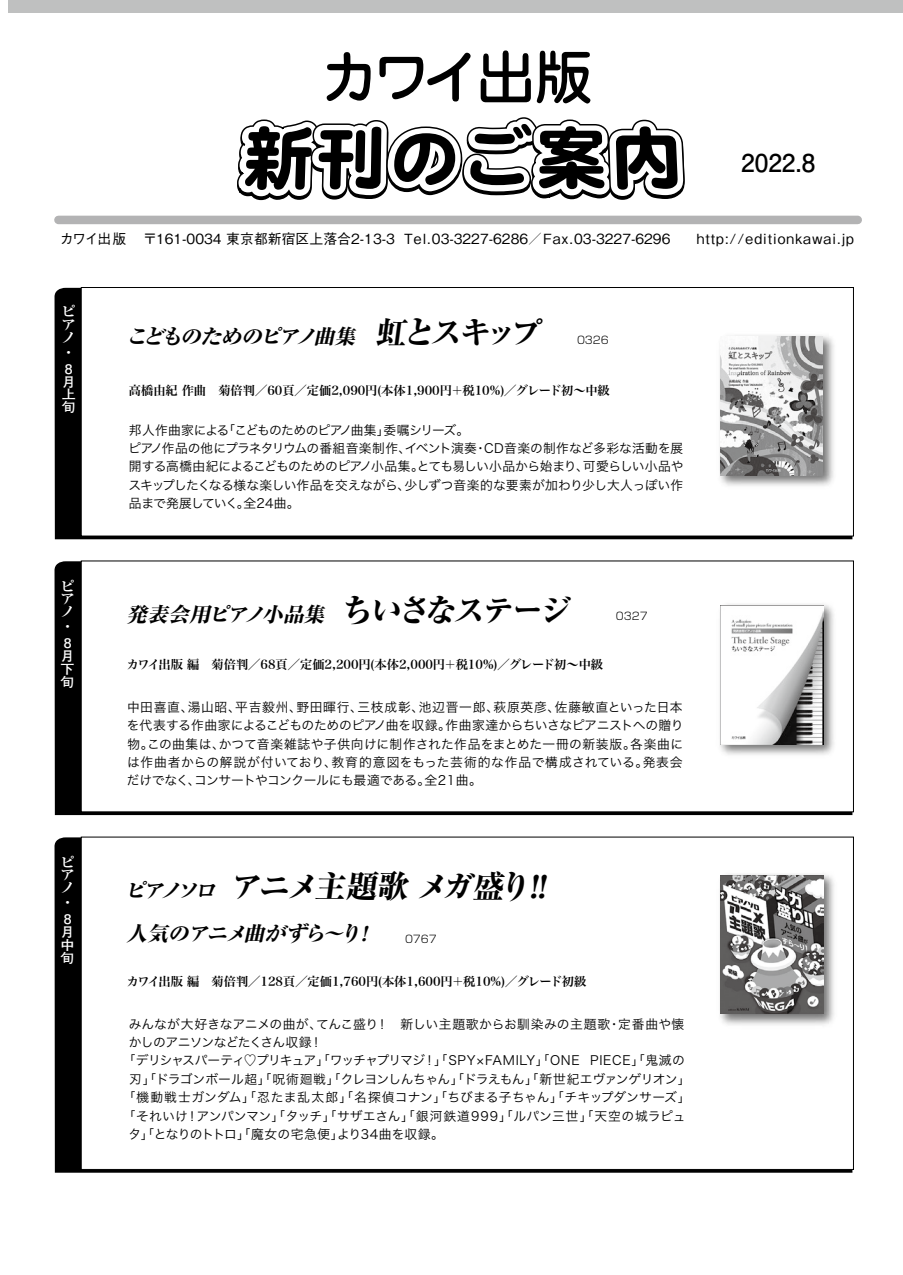
<style>
.page{position:relative;width:903px;height:1275px;background:#fff}
.page>*{position:absolute;margin:0;border:0;box-sizing:border-box;transform-origin:0 0}
.t1{font:500 57.93px "Jun 34 Pro";letter-spacing:-.09em;color:#000}
.t2{font:800 31.15px "Ryumin Pro";color:#000}
.t3{font:700 24.5px "Futo Go B101 Pro";color:#000}
.t4{font:italic 800 20.47px "Ryumin Pro";color:#000}
.t5{font:700 14.88px/12.8px "Ryumin Pro";color:#fff;text-align:justify;scale:1.06 1}
.t6{font:500 14px "Gothic BBB Pro";color:#000}
.t7{font:500 14px "Gothic BBB Pro";letter-spacing:.075em;color:#000}
.t8{font:700 13.12px/12.8px "Futo Go B101 Pro";color:#fff;scale:1.06 1}
.t9{font:12.78px/18.4px "Hira Kaku Pro W3";letter-spacing:-.005em;color:#000}
.t10{font:12.78px/18.4px "Hira Kaku Pro W3";letter-spacing:-.025em;color:#000}
.t11{font:12.78px "Hira Kaku Pro W3";letter-spacing:-.04em;color:#000}
.t12{font:12.78px/18.4px "Hira Kaku Pro W3";letter-spacing:-.03em;color:#000}
.t13{font:12.78px "Hira Kaku Pro W3";letter-spacing:.015em;color:#000}
.t14{font:12.78px "Hira Kaku Pro W3";letter-spacing:-.05em;color:#000}
.t15{font:12.78px "Hira Kaku Pro W3";letter-spacing:-.055em;color:#000}
.t16{font:12.78px "Hira Kaku Pro W3";letter-spacing:.025em;color:#000}
.t17{font:12.78px "Hira Kaku Pro W3";letter-spacing:.045em;color:#000}
.t18{font:12.78px "Hira Kaku Pro W3";letter-spacing:.035em;color:#000}
.t19{font:12.78px "Hira Kaku Pro W3";letter-spacing:-.07em;color:#000}
.t20{font:12.78px "Hira Kaku Pro W3";letter-spacing:.055em;color:#000}
.t21{font:12.25px "Hira Min Pro W6";color:#000}
.t22{font:300 10.5px "Shin Go Pro";color:#000}
</style>
<div class="page">
<div style="left:55px;top:288px;width:797px;height:251px;background:#000"></div>
<div style="left:81px;top:287px;width:772px;height:249px;background:#fff"></div>
<div style="left:55px;top:561px;width:797px;height:254px;background:#000"></div>
<div style="left:81px;top:561px;width:772px;height:251px;background:#fff"></div>
<svg style="left:55px;top:837px;width:797px;height:336px;background:#060606"></svg>
<div style="left:81px;top:837px;width:772px;height:332px;background:#fff"></div>
<svg style="left:236px;top:117px;width:448px;height:171px"></svg>
<div style="left:58px;top:216px;width:800px;height:8px;background:#b3b3b4"></div>
<img style="left:720px;top:874px;width:114px;height:151px">
<img style="left:721px;top:875px;width:102px;height:139px">
<img style="left:720px;top:604px;width:114px;height:151px">
<img style="left:721px;top:605px;width:102px;height:139px">
<img style="left:720px;top:335px;width:114px;height:151px">
<img style="left:721px;top:336px;width:102px;height:139px">
<div style="left:9px;top:0;width:894px;height:13px;background:#bfc0c0"></div>
<h1 class="t1" style="left:320px;top:31px;width:274px">カワイ出版</h1>
<h3 class="t3" style="left:741px;top:143px;width:76px">2022.8</h3>
<p class="t6" style="left:60px;top:227px;width:68px">カワイ出版</p>
<p class="t6" style="left:143px;top:227px;width:253px">〒161-0034 東京都新宿区上落合2-13-3</p>
<p class="t6" style="left:404px;top:227px;width:268px">Tel.03-3227-6286／Fax.03-3227-6296</p>
<p class="t7" style="left:682px;top:227px;width:174px">　http://editionkawai.jp</p>
<p class="t5" style="left:61px;top:304px;width:15px">ピアノ</p>
<p class="t5" style="left:61px;top:345px;width:10px">・</p>
<p class="t8" style="left:62px;top:374px;width:14px">月上旬</p>
<p class="t8" style="left:65px;top:361px;width:9px">8</p>
<h3 class="t4" style="left:126px;top:320px;width:237px">こどものためのピアノ曲集</h3>
<h2 class="t2" style="left:375px;top:308px;width:173px">虹とスキップ</h2>
<p class="t22" style="left:577px;top:331px;width:33px">0326</p>
<p class="t21" style="left:129px;top:380px;width:482px">高橋由紀作曲　菊倍判／60頁／定価2,090円(本体1,900円＋税10% ／) グレード初～中級</p>
<p class="t9" style="left:384px;top:420px;width:87px">委嘱シリーズ。</p>
<p class="t19" style="left:222px;top:418px;width:169px">「こどものためのピアノ曲集」</p>
<p class="t13" style="left:129px;top:418px;width:102px">邦人作曲家による</p>
<p class="t9" style="left:484px;top:438px;width:201px">CD音楽の制作など多彩な活動を展</p>
<p class="t11" style="left:128px;top:437px;width:285px">ピアノ作品の他にプラネタリウムの番組音楽制作、</p>
<p class="t9" style="left:405px;top:438px;width:74px">イベント演奏</p>
<p class="t9" style="left:474px;top:438px;width:14px">・</p>
<p class="t5" style="left:60px;top:578px;width:15px">ピアノ</p>
<p class="t5" style="left:60px;top:619px;width:10px">・</p>
<p class="t8" style="left:61px;top:648px;width:14px">月下旬</p>
<p class="t8" style="left:64px;top:635px;width:9px">8</p>
<p class="t5" style="left:60px;top:855px;width:15px">ピアノ</p>
<p class="t5" style="left:60px;top:895px;width:10px">・</p>
<p class="t8" style="left:61px;top:924px;width:13px">月中旬</p>
<p class="t8" style="left:64px;top:911px;width:9px">8</p>
<p class="t10" style="left:404px;top:456px;width:280px;text-indent:-275px">開する高橋由紀によるこどものためのピアノ小品集。<br>少しずつ音楽的な要素が加わり少し大人っぽい作</p>
<p class="t9" style="left:583px;top:456px;width:102px">可愛らしい小品や</p>
<p class="t15" style="left:417px;top:455px;width:174px">とても易しい小品から始まり、</p>
<p class="t12" style="left:128px;top:475px;width:283px">スキップしたくなる様な楽しい作品を交えながら、品まで発展していく全。 24曲。</p>
<h3 class="t4" style="left:126px;top:598px;width:206px">発表会用ピアノ小品集</h3>
<h2 class="t2" style="left:340px;top:586px;width:237px">ちいさなステージ</h2>
<p class="t22" style="left:616px;top:608px;width:33px">0327</p>
<p class="t21" style="left:127px;top:654px;width:478px">カワイ出版編　菊倍判／68頁／定価2,200円(本体2,000円＋税10% ／) グレード初～中級</p>
<p class="t10" style="left:555px;top:697px;width:129px">佐藤敏直といった日本</p>
<p class="t9" style="left:127px;top:697px;width:68px">中田喜直、</p>
<p class="t9" style="left:235px;top:697px;width:68px">平吉毅州、</p>
<p class="t9" style="left:493px;top:697px;width:68px">萩原英彦、</p>
<p class="t9" style="left:357px;top:697px;width:68px">三枝成彰、</p>
<p class="t9" style="left:296px;top:697px;width:68px">野田暉行、</p>
<p class="t9" style="left:188px;top:697px;width:54px">湯山昭、</p>
<p class="t9" style="left:419px;top:697px;width:82px">池辺晋一郎、</p>
<p class="t9" style="left:127px;top:715px;width:326px">を代表する作曲家によるこどものためのピアノ曲を収録。</p>
<p class="t12" style="left:445px;top:715px;width:240px">作曲家達からちいさなピアニストへの贈り</p>
<p class="t9" style="left:147px;top:734px;width:79px">この曲集は、</p>
<p class="t9" style="left:630px;top:734px;width:55px">各楽曲に</p>
<p class="t16" style="left:219px;top:732px;width:418px">かつて音楽雑誌や子供向けに制作された作品をまとめた一冊の新装版。</p>
<p class="t9" style="left:127px;top:734px;width:28px">物。</p>
<p class="t9" style="left:127px;top:752px;width:356px">は作曲者からの解説が付いており、<br>だけでなくコンサートやコンクールにも最適である全。 21曲。</p>
<p class="t9" style="left:188px;top:770px;width:14px">、</p>
<p class="t17" style="left:331px;top:751px;width:318px">教育的意図をもった芸術的な作品で構成されている。</p>
<p class="t9" style="left:643px;top:752px;width:41px">発表会</p>
<h2 class="t2" style="left:229px;top:862px;width:309px">アニメ主題歌メガ盛り</h2>
<p class="t22" style="left:405px;top:930px;width:33px">0767</p>
<h2 class="t2" style="left:529px;top:862px;width:24px">!!</h2>
<h3 class="t4" style="left:124px;top:874px;width:99px">ピアノソロ</h3>
<h3 class="t4" style="left:126px;top:917px;width:242px">人気のアニメ曲がずらり</h3>
<h3 class="t4" style="left:323px;top:917px;width:60px">～!</h3>
<p class="t21" style="left:127px;top:970px;width:461px">カワイ出版編　菊倍判／128頁／定価1,760円(本体1,600円＋税10% ／) グレード初級</p>
<p class="t10" style="left:129px;top:1014px;width:195px">みんなが大好きなアニメの曲が、かしのアニソンなどたくさん収録!</p>
<p class="t9" style="left:316px;top:1014px;width:64px">てんこ盛り</p>
<p class="t18" style="left:376px;top:1012px;width:236px">！　新しい主題歌からお馴染みの主題歌</p>
<p class="t9" style="left:618px;top:1014px;width:68px">定番曲や懐</p>
<p class="t9" style="left:608px;top:1014px;width:14px">・</p>
<p class="t14" style="left:123px;top:1049px;width:458px">「デリシャスパーティ♡プリキュア」「ワッチャプリマジ！」「SPY×FAMILY」「ONE</p>
<p class="t11" style="left:129px;top:1068px;width:563px">刃」「ドラゴンボール超」「呪術廻戦」「クレヨンしんちゃん」「ドラえもん」「新世紀エヴァンゲリオン「</p>
<p class="t13" style="left:123px;top:1086px;width:569px">「機動戦士ガンダム」「忍たま乱太郎」「名探偵コナン」「ちびまる子ちゃん」「チキップダンサーズ「</p>
<p class="t9" style="left:196px;top:1106px;width:490px">アンパンマン」「タッチ」「サザエさん」「銀河鉄道999」「ルパン三世」「天空の城ラピュ</p>
<p class="t20" style="left:590px;top:1049px;width:96px">PIECE」「鬼滅の</p>
<p class="t9" style="left:123px;top:1106px;width:67px">「それいけ</p>
<p class="t9" style="left:186px;top:1106px;width:14px">！</p>
<p class="t15" style="left:128px;top:1123px;width:217px">タ」「となりのトトロ」「魔女の宅急便」</p>
<p class="t9" style="left:337px;top:1124px;width:108px">より34曲を収録。</p>
</div>
